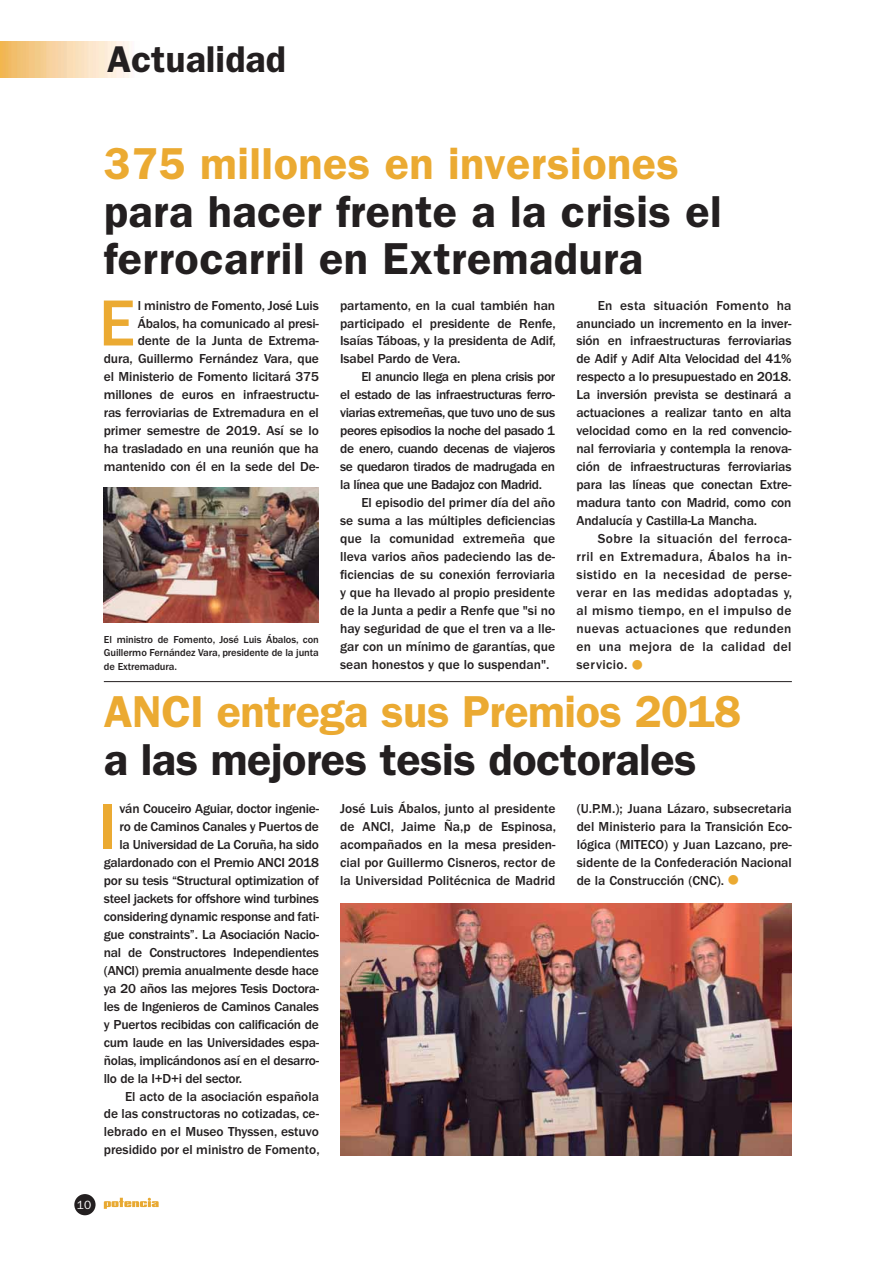
<style>
.page{position:relative;width:893px;height:1263px;background:#fff}
.page>*{position:absolute;margin:0;border:0;box-sizing:border-box;transform-origin:0 0}
.t1{font:500 67.35px "ITC Franklin Gothic Std";color:#ebaa32}
.t2{font:600 45px/48px "ITC Franklin Gothic Std";letter-spacing:.01em;color:#231f20}
.t3{font:600 45px "ITC Franklin Gothic Std";letter-spacing:-.01em;color:#231f20}
.t4{font:600 45px "ITC Franklin Gothic Std";letter-spacing:-.01em;color:#ebaa32}
.t5{font:600 45px "ITC Franklin Gothic Std";letter-spacing:.01em;color:#ebaa32}
.t6{font:600 37.5px "ITC Franklin Gothic Std";color:#231f20}
.t7{font:500 13.5px/18px "ITC Franklin Gothic Std";letter-spacing:-.01em;color:#231f20;text-align:justify}
.t8{font:500 13.5px "ITC Franklin Gothic Std";letter-spacing:-.03em;color:#231f20}
.t9{font:12px "ITC Franklin Gothic Std";color:#fff}
.t10{font:500 10.5px/13.5px "ITC Franklin Gothic Std";letter-spacing:-.01em;color:#231f20;text-align:justify}
</style>
<div class="page">
<div style="left:74px;top:1194px;width:22px;height:21px;background:#231f20;border-radius:50%"></div>
<svg style="left:104px;top:1198px;width:55px;height:11px"></svg>
<img style="left:0;top:42px;width:130px;height:36px">
<img style="left:340px;top:904px;width:452px;height:251px">
<hr style="left:104px;top:681px;width:688px;height:1px;background:#231f20">
<img style="left:104px;top:487px;width:215px;height:136px">
<h3 class="t6" style="left:107px;top:45px;width:181px">Actualidad</h3>
<h2 class="t5" style="left:104px;top:146px;width:577px">375 millones en inversiones</h2>
<h2 class="t2" style="left:104px;top:190px;width:619px">para hacer frente a la crisis el ferrocarril en Extremadura</h2>
<p class="t7" style="left:104px;top:297px;width:217px;text-align:right">l ministro de Fomento, José Luis Ábalos, ha comunicado al presi&shy;dente de la Junta de Extrema-<br>dura, Guillermo Fernández Vara, que el Ministerio de Fomento licitará 375 millones de euros en infraestructu&shy;ras ferroviarias de Extremadura en el primer semestre de 2019. Así se lo ha trasladado en una reunión que ha mantenido con él en la sede del De-</p>
<p class="t7" style="left:340px;top:297px;width:217px">partamento, en la cual también han participado el presidente de Renfe, Isaías Táboas, y la presidenta de Adif, Isabel Pardo de Vera.</p>
<h1 class="t1" style="left:99px;top:297px;width:38px">E</h1>
<p class="t8" style="left:361px;top:372px;width:195px">El anuncio llega en plena crisis por</p>
<p class="t8" style="left:340px;top:390px;width:217px">el estado de las infraestructuras ferro-</p>
<p class="t8" style="left:340px;top:408px;width:217px">viarias extremeñas, que tuvo uno de sus</p>
<p class="t8" style="left:340px;top:426px;width:217px">peores episodios la noche del pasado 1</p>
<p class="t8" style="left:340px;top:444px;width:217px">de enero, cuando decenas de viajeros</p>
<p class="t8" style="left:340px;top:462px;width:217px">se quedaron tirados de madrugada en</p>
<p class="t8" style="left:340px;top:480px;width:203px">la línea que une Badajoz con Madrid.</p>
<p class="t7" style="left:361px;top:495px;width:195px">El episodio del primer día del año</p>
<p class="t7" style="left:340px;top:513px;width:217px">se suma a las múltiples deficiencias</p>
<p class="t7" style="left:340px;top:531px;width:217px">que la comunidad extremeña que</p>
<p class="t7" style="left:340px;top:548px;width:217px">lleva varios años padeciendo las de-</p>
<p class="t7" style="left:340px;top:566px;width:217px">ficiencias de su conexión ferroviaria</p>
<p class="t7" style="left:340px;top:584px;width:217px">y que ha llevado al propio presidente</p>
<p class="t7" style="left:340px;top:602px;width:217px">de la Junta a pedir a Renfe que "si no</p>
<p class="t7" style="left:340px;top:620px;width:217px">hay seguridad de que el tren va a lle-</p>
<p class="t7" style="left:340px;top:638px;width:217px">gar con un mínimo de garantías, que</p>
<p class="t7" style="left:340px;top:656px;width:211px">sean honestos y que lo suspendan".</p>
<p class="t10" style="left:104px;top:633px;width:216px">El ministro de Fomento, José Luis Ábalos, con Guillermo Fernández Vara, presidente de la junta de Extremadura.</p>
<p class="t7" style="left:576px;top:297px;width:217px;text-indent:21px">En esta situación Fomento ha anunciado un incremento en la inver&shy;sión en infraestructuras ferroviarias de Adif y Adif Alta Velocidad del 41% respecto a lo presupuestado en 2018.<br>La inversión prevista se destinará a actuaciones a realizar tanto en alta velocidad como en la red convencio&shy;nal ferroviaria y contempla la renova&shy;ción de infraestructuras ferroviarias para las líneas que conectan Extre&shy;madura tanto con Madrid, como con Andalucía y Castilla-La Mancha.</p>
<p class="t7" style="left:576px;top:531px;width:217px;text-indent:21px">Sobre la situación del ferroca&shy;rril en Extremadura, Ábalos ha in&shy;sistido en la necesidad de perse&shy;verar en las medidas adoptadas y, al mismo tiempo, en el impulso de nuevas actuaciones que redunden en una mejora de la calidad del servicio.</p>
<h2 class="t4" style="left:104px;top:694px;width:639px">ANCI entrega sus Premios 2018</h2>
<h2 class="t3" style="left:104px;top:742px;width:594px">a las mejores tesis doctorales</h2>
<h1 class="t1" style="left:99px;top:801px;width:19px">I</h1>
<p class="t7" style="left:120px;top:800px;width:201px">ván Couceiro Aguiar, doctor ingenie-</p>
<p class="t7" style="left:120px;top:818px;width:201px">ro de Caminos Canales y Puertos de</p>
<p class="t7" style="left:120px;top:836px;width:201px">la Universidad de La Coruña, ha sido</p>
<p class="t7" style="left:104px;top:854px;width:217px">galardonado con el Premio ANCI 2018</p>
<p class="t7" style="left:104px;top:872px;width:217px">por su tesis “Structural optimization of</p>
<p class="t7" style="left:104px;top:890px;width:217px">steel jackets for offshore wind turbines</p>
<p class="t7" style="left:104px;top:908px;width:217px">considering dynamic response and fati-</p>
<p class="t7" style="left:104px;top:926px;width:217px">gue constraints”. La Asociación Nacio-</p>
<p class="t7" style="left:104px;top:944px;width:217px">nal de Constructores Independientes</p>
<p class="t7" style="left:104px;top:962px;width:217px">(ANCI) premia anualmente desde hace</p>
<p class="t7" style="left:104px;top:980px;width:217px">ya 20 años las mejores Tesis Doctora-</p>
<p class="t7" style="left:104px;top:998px;width:217px">les de Ingenieros de Caminos Canales</p>
<p class="t7" style="left:104px;top:1016px;width:217px">y Puertos recibidas con calificación de</p>
<p class="t7" style="left:104px;top:1034px;width:217px">cum laude en las Universidades espa-</p>
<p class="t7" style="left:104px;top:1052px;width:217px">ñolas, implicándonos así en el desarro-</p>
<p class="t7" style="left:104px;top:1070px;width:140px">llo de la I+D+i del sector.</p>
<p class="t7" style="left:125px;top:1088px;width:195px">El acto de la asociación española</p>
<p class="t7" style="left:104px;top:1106px;width:217px">de las constructoras no cotizadas, ce-</p>
<p class="t7" style="left:104px;top:1124px;width:217px">lebrado en el Museo Thyssen, estuvo</p>
<p class="t7" style="left:104px;top:1142px;width:217px">presidido por el ministro de Fomento,</p>
<p class="t7" style="left:340px;top:800px;width:217px">José Luis Ábalos, junto al presidente de ANCI, Jaime Ña,p de Espinosa, acompañados en la mesa presiden&shy;cial por Guillermo Cisneros, rector de la Universidad Politécnica de Madrid</p>
<p class="t7" style="left:577px;top:800px;width:217px">(U.P.M.); Juana Lázaro, subsecretaria del Ministerio para la Transición Eco&shy;lógica (MITECO) y Juan Lazcano, pre&shy;sidente de la Confederación Nacional de la Construcción (CNC).</p>
<p class="t9" style="left:77px;top:1200px;width:16px">10</p>
</div>
